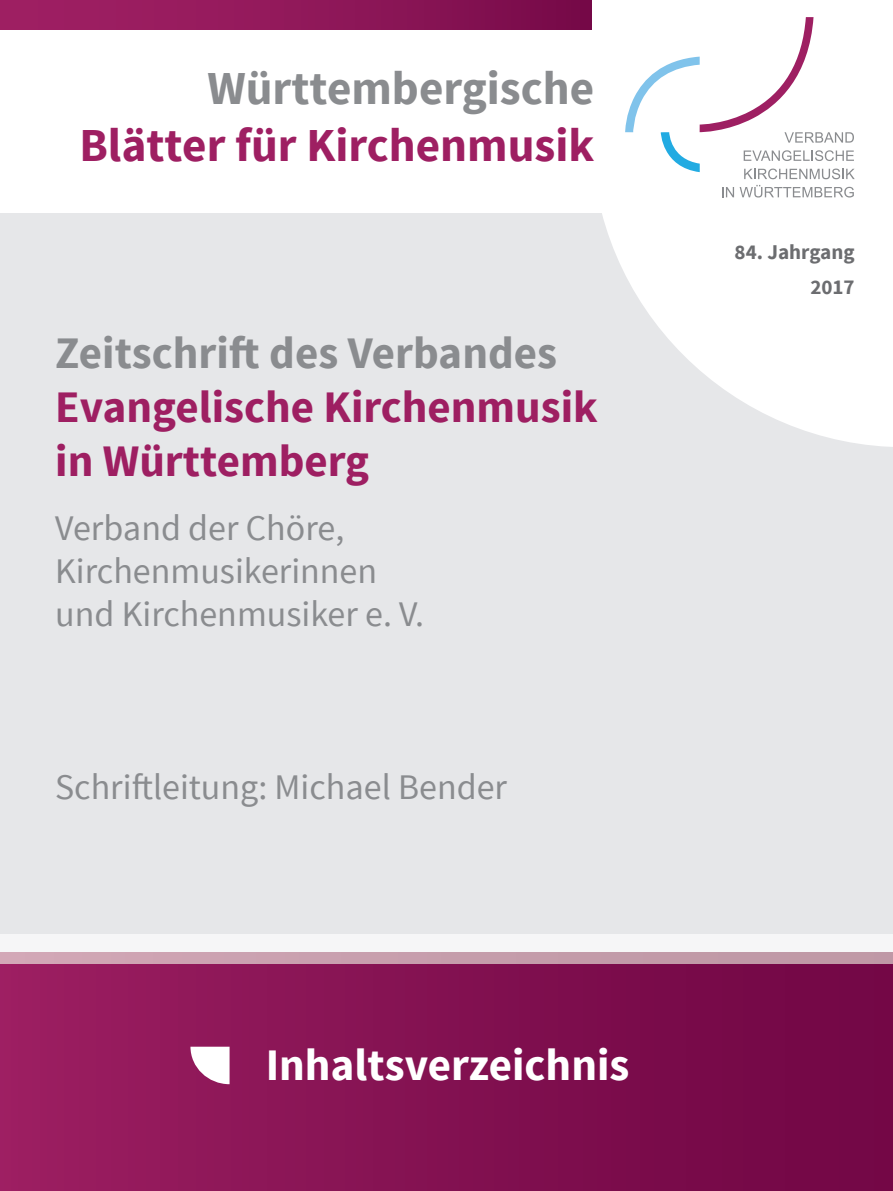
<style>
.page{position:relative;width:893px;height:1191px;background:#fff}
.page>*{position:absolute;margin:0;border:0;box-sizing:border-box;transform-origin:0 0}
.t1{font:700 47.25px "Source Sans Pro";color:#9e1f62}
.t2{font:700 47.25px "Source Sans Pro";color:#8a8c8f}
.t3{font:700 45px/54px "Source Sans Pro";color:#9e1f62}
.t4{font:700 45px "Source Sans Pro";color:#8a8c8f}
.t5{font:700 45px "Source Sans Pro";color:#fff}
.t6{font:36px/43.2px "Source Sans Pro";color:#8a8c8f}
.t7{font:700 21px/34.5px "Source Sans Pro";color:#6c6d70;text-align:right}
</style>
<div class="page">
<div style="left:0;top:213px;width:893px;height:768px;background:#e6e7e9"></div>
<svg style="left:0;top:964px;width:893px;height:227px"></svg>
<div style="left:0;top:0;width:591px;height:30px;background:linear-gradient(to right,#a42266,#7a0c4b)"></div>
<svg style="left:602px;top:179px;width:291px;height:268px;fill:#fff"></svg>
<svg style="left:625px;top:17px;width:230px;height:162px"></svg>
<svg style="left:722px;top:187px;width:12px;height:10px"></svg>
<svg style="left:740px;top:185px;width:114px;height:12px"></svg>
<svg style="left:190px;top:1046px;width:40px;height:38px"></svg>
<div style="left:0;top:934px;width:893px;height:19px;background:#f6f6f7"></div>
<div style="left:0;top:953px;width:893px;height:11px;background:#c59dab"></div>
<h1 class="t2" style="left:207px;top:58px;width:388px">Württembergische</h1>
<h1 class="t1" style="left:79px;top:115px;width:516px">Blätter für Kirchenmusik</h1>
<p class="t4" style="left:55px;top:324px;width:503px">Zeitschrift des Verbandes</p>
<p class="t3" style="left:55px;top:381px;width:544px">Evangelische Kirchenmusik in Württemberg</p>
<p class="t6" style="left:55px;top:507px;width:370px">Verband der Chöre,<br>Kirchenmusikerinnen und Kirchenmusiker e. V.</p>
<p class="t6" style="left:55px;top:766px;width:453px">Schriftleitung: Michael Bender</p>
<p class="t5" style="left:266px;top:1036px;width:365px">Inhaltsverzeichnis</p>
<p class="t7" style="left:735px;top:235px;width:122px">84. Jahrgang<br>2017</p>
</div>
